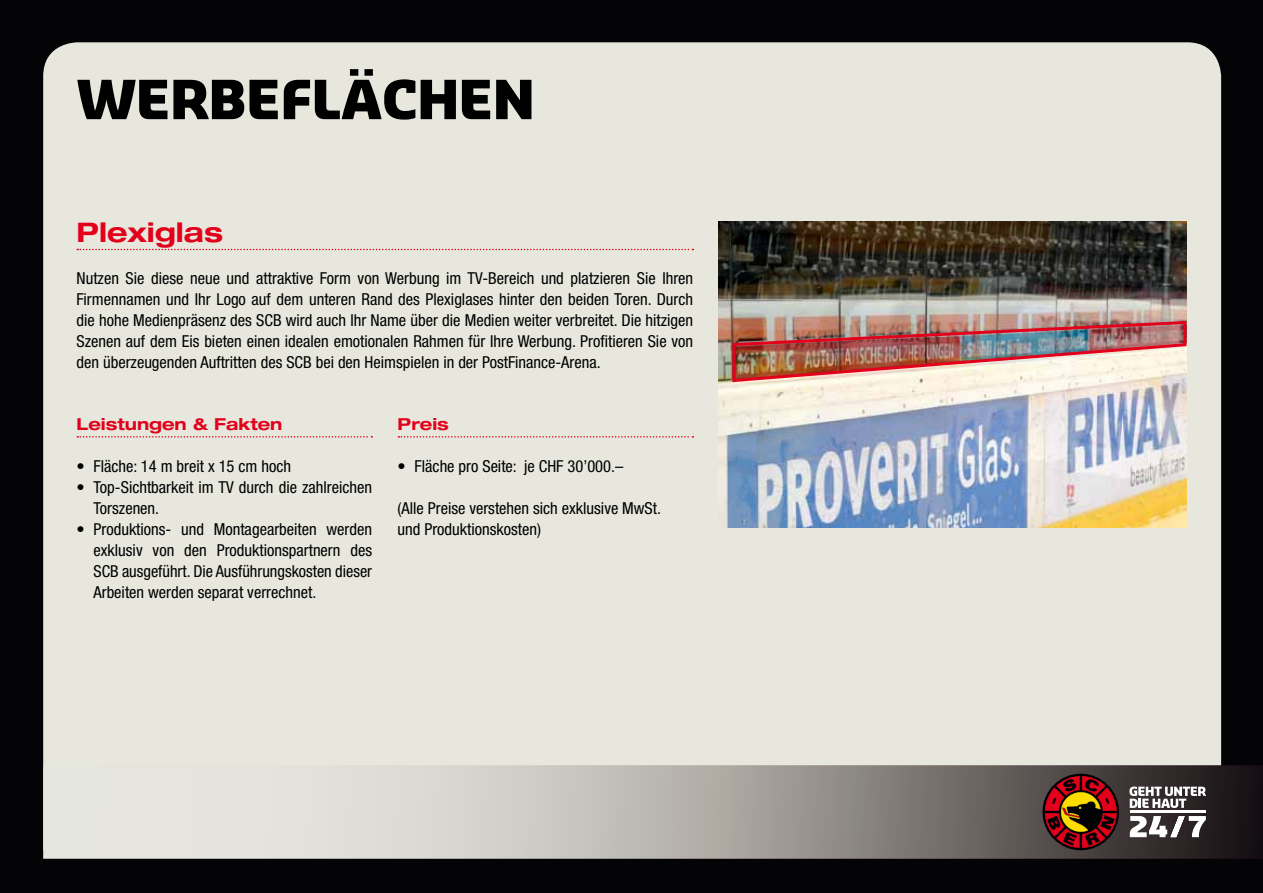
<style>
.page{position:relative;width:1263px;height:893px;background:#040407}
.page>*{position:absolute;margin:0;border:0;box-sizing:border-box;transform-origin:0 0}
.t1{font:900 52.5px "Sansa Slab";letter-spacing:.005em;color:#000}
.t2{font:700 expanded 27px "Helvetica Neue";color:#e2001a}
.t3{font:condensed 16.5px/21px "Helvetica Neue";color:#000;text-align:justify}
.t4{font:700 expanded 16.5px "Helvetica Neue";color:#e2001a}
</style>
<div class="page">
<div style="left:43px;top:42px;width:1178px;height:723px;background:#e7e7de"></div>
<svg style="left:43px;top:765px;width:1220px;height:94px;background:#aba8a3"></svg>
<svg style="left:1042px;top:774px;width:77px;height:76px"></svg>
<svg style="left:1045px;top:776px;width:72px;height:72px"></svg>
<hr style="left:1130px;top:811px;width:76px;height:2px;background:#fff">
<svg style="left:1129px;top:786px;width:77px;height:22px;background:#898586"></svg>
<svg style="left:1130px;top:816px;width:76px;height:21px;background:#959192"></svg>
<svg style="left:77px;top:249px;width:616px;height:1px"></svg>
<svg style="left:77px;top:436px;width:295px;height:2px"></svg>
<svg style="left:398px;top:436px;width:295px;height:2px"></svg>
<img style="left:719px;top:221px;width:467px;height:306px">
<img style="left:731px;top:310px;width:457px;height:74px">
<h1 class="t1" style="left:77px;top:64px;width:459px">WERBEFLÄCHEN</h1>
<h2 class="t2" style="left:77px;top:216px;width:148px">Plexiglas</h2>
<p class="t3" style="left:77px;top:268px;width:618px">Nutzen Sie diese neue und attraktive Form von Werbung im TV-Bereich und platzieren Sie Ihren Firmennamen und Ihr Logo auf dem unteren Rand des Plexiglases hinter den beiden Toren. Durch die hohe Medienpräsenz des SCB wird auch Ihr Name über die Medien weiter verbreitet. Die hitzigen Szenen auf dem Eis bieten einen idealen emotionalen Rahmen für Ihre Werbung. Profitieren Sie von den überzeugenden Auftritten des SCB bei den Heimspielen in der PostFinance-Arena.</p>
<p class="t4" style="left:77px;top:413px;width:207px">Leistungen &amp; Fakten</p>
<p class="t3" style="left:77px;top:455px;width:216px">• Fläche: 14 m breit x 15 cm hoch</p>
<p class="t3" style="left:94px;top:476px;width:280px;text-indent:-17px">• Top-Sichtbarkeit im TV durch die zahlreichen<br>Torszenen.</p>
<p class="t3" style="left:94px;top:518px;width:280px;text-indent:-17px">• Produktions- und Montagearbeiten werden exklusiv von den Produktionspartnern des SCB ausgeführt. Die Ausführungskosten dieser Arbeiten werden separat verrechnet.</p>
<p class="t4" style="left:398px;top:413px;width:53px">Preis</p>
<p class="t3" style="left:398px;top:455px;width:227px">• Fläche pro Seite: je CHF 30’000.–</p>
<p class="t3" style="left:398px;top:497px;width:265px">(Alle Preise verstehen sich exklusive MwSt. und Produktionskosten)</p>
</div>
